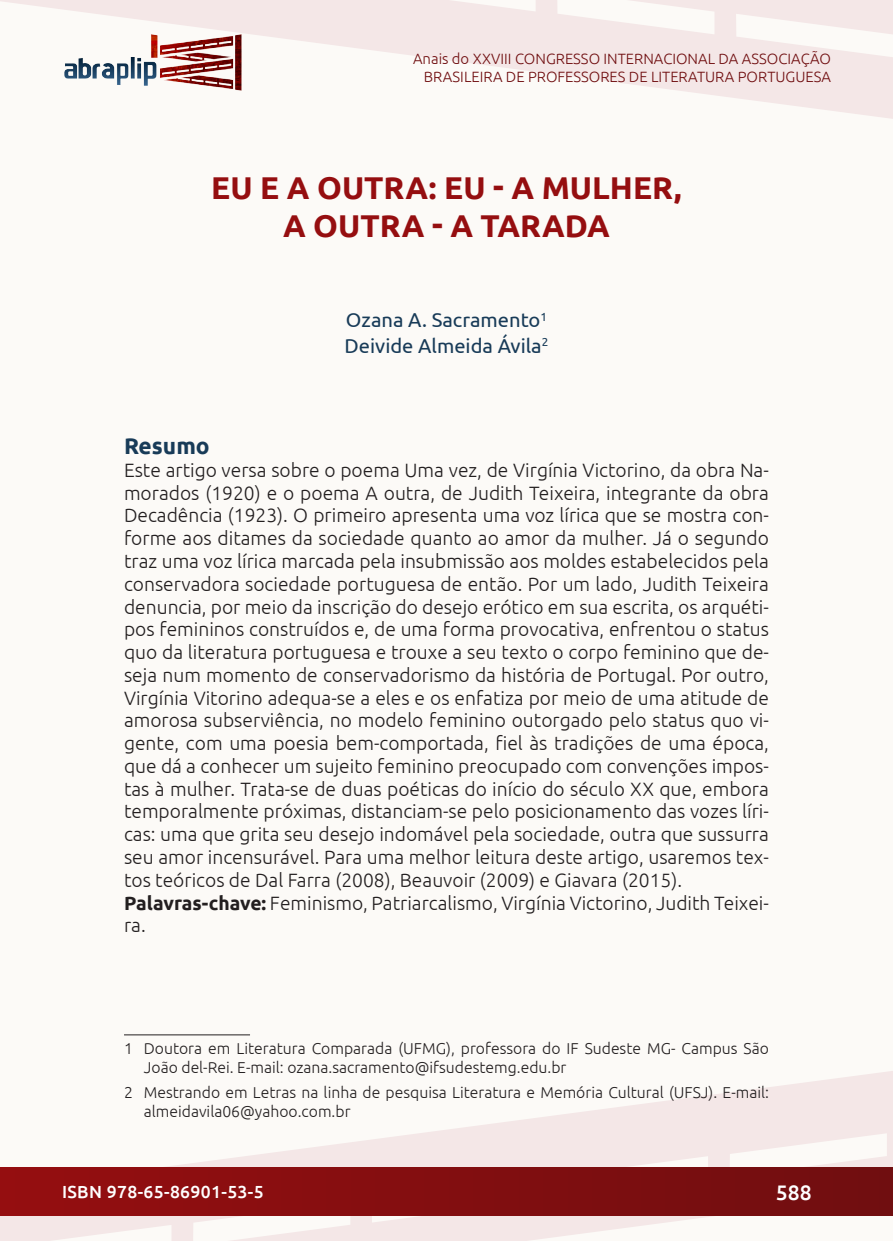
<style>
.page{position:relative;width:893px;height:1241px;background:#fff}
.page>*{position:absolute;margin:0;border:0;box-sizing:border-box;transform-origin:0 0}
._0_TÍTULO{font:700 31.5px/37.8px "Ubuntu";color:#950e10;text-align:center}
._2_RESUMO{font:700 22.75px "Ubuntu";color:#183b58}
.t1{font:500 21px "Ubuntu";color:#fff}
._1_AUTOR{font:20.12px "Ubuntu";color:#183b58}
._3_CORPO_RESUMO{font:300 19.25px/22.8px "Ubuntu";color:#231f20;text-align:justify}
.t2{font:500 17.5px "Ubuntu";letter-spacing:.02em;color:#fff}
._4_RODAPÉ{font:300 15.75px/19.2px "Ubuntu";color:#231f20}
.t3{font:300 14.88px/17.8px "Ubuntu";color:#700e10;text-align:right}
.s1{font-weight:700}
</style>
<div class="page">
<div style="left:0;top:0;width:893px;height:1240px;background:#fcfaf7"></div>
<svg style="left:0;top:1071px;width:893px;height:169px"></svg>
<svg style="left:0;top:0;width:893px;height:119px"></svg>
<div style="left:1px;top:1167px;width:891px;height:47px;background:linear-gradient(to right,#950e10,#700e10)"></div>
<img style="left:62px;top:31px;width:182px;height:62px">
<hr style="left:124px;top:1034px;width:126px;height:1px;background:#231f20">
<p class="t3" style="left:413px;top:49px;width:419px">Anais do XXVIII CONGRESSO INTERNACIONAL DA ASSOCIAÇÃO<br>BRASILEIRA DE PROFESSORES DE LITERATURA PORTUGUESA</p>
<p class="_0_TÍTULO" style="left:211px;top:169px;width:472px">EU E A OUTRA: EU - A MULHER,<br>A OUTRA - A TARADA</p>
<p class="_1_AUTOR" style="left:346px;top:308px;width:203px">Ozana A. Sacramento<sup>1</sup></p>
<p class="_1_AUTOR" style="left:345px;top:333px;width:205px">Deivide Almeida Ávila<sup>2</sup></p>
<p class="_2_RESUMO" style="left:124px;top:432px;width:87px">Resumo</p>
<p class="_3_CORPO_RESUMO" style="left:124px;top:458px;width:646px">Este artigo versa sobre o poema Uma vez, de Virgínia Victorino, da obra Na&shy;morados (1920) e o poema A outra, de Judith Teixeira, integrante da obra Decadência (1923). O primeiro apresenta uma voz lírica que se mostra con&shy;forme aos ditames da sociedade quanto ao amor da mulher. Já o segundo traz uma voz lírica marcada pela insubmissão aos moldes estabelecidos pela conservadora sociedade portuguesa de então. Por um lado, Judith Teixeira denuncia, por meio da inscrição do desejo erótico em sua escrita, os arquéti&shy;pos femininos construídos e, de uma forma provocativa, enfrentou o status quo da literatura portuguesa e trouxe a seu texto o corpo feminino que de&shy;seja num momento de conservadorismo da história de Portugal. Por outro, Virgínia Vitorino adequa-se a eles e os enfatiza por meio de uma atitude de amorosa subserviência, no modelo feminino outorgado pelo status quo vi&shy;gente, com uma poesia bem-comportada, fiel às tradições de uma época, que dá a conhecer um sujeito feminino preocupado com convenções impos&shy;tas à mulher. Trata-se de duas poéticas do início do século XX que, embora temporalmente próximas, distanciam-se pelo posicionamento das vozes líri&shy;cas: uma que grita seu desejo indomável pela sociedade, outra que sussurra seu amor incensurável. Para uma melhor leitura deste artigo, usaremos tex&shy;tos teóricos de Dal Farra (2008), Beauvoir (2009) e Giavara (2015).</p>
<p class="_3_CORPO_RESUMO" style="left:124px;top:890px;width:646px"><span class="s1">Palavras-chave:</span> Feminismo, Patriarcalismo, Virgínia Victorino, Judith Teixei&shy;ra.</p>
<p class="_4_RODAPÉ" style="left:144px;top:1038px;width:627px;text-indent:-20px">1 Doutora em Literatura Comparada (UFMG), professora do IF Sudeste MG- Campus São<br>João del-Rei. E-mail: ozana.sacramento@ifsudestemg.edu.br</p>
<p class="_4_RODAPÉ" style="left:144px;top:1081px;width:627px;text-indent:-20px">2 Mestrando em Letras na linha de pesquisa Literatura e Memória Cultural (UFSJ). E-mail: almeidavila06@yahoo.com.br</p>
<p class="t2" style="left:62px;top:1180px;width:203px">ISBN 978-65-86901-53-5</p>
<p class="t1" style="left:776px;top:1178px;width:37px">588</p>
</div>
